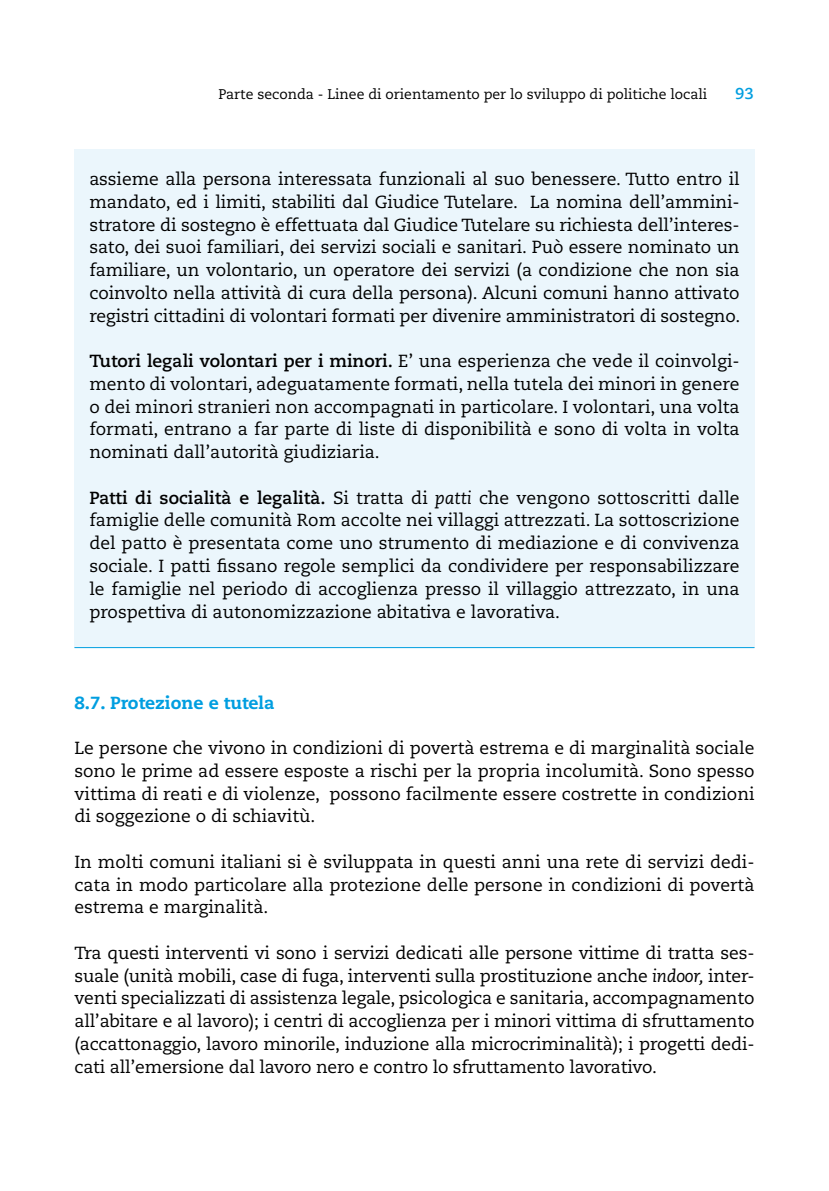
<style>
.page{position:relative;width:829px;height:1191px;background:#fff}
.page>*{position:absolute;margin:0;border:0;box-sizing:border-box;transform-origin:0 0}
.t1{font:17.5px/22.8px "Caecilia LT Std";color:#000;text-align:justify}
.t2{font:800 17.5px "Caecilia LT Std";color:#009ee0}
.t3{font:700 15.75px "Caecilia LT Std";color:#009ee0}
.t4{font:14px "Caecilia LT Std";color:#000}
.s1{font-weight:700}
.s2{font-style:italic}
</style>
<div class="page">
<div style="left:74px;top:149px;width:680px;height:498px;background:#ebf6fc"></div>
<hr style="left:74px;top:647px;width:680px;height:1px;background:#009ee0">
<p class="t4" style="left:218px;top:86px;width:490px">Parte seconda - Linee di orientamento per lo sviluppo di politiche locali</p>
<p class="t3" style="left:735px;top:85px;width:20px">93</p>
<p class="t1" style="left:89px;top:168px;width:652px">assieme alla persona interessata funzionali al suo benessere. Tutto entro il mandato, ed i limiti, stabiliti dal Giudice Tutelare. La nomina dell’ammini&shy;stratore di sostegno è effettuata dal Giudice Tutelare su richiesta dell’interes&shy;sato, dei suoi familiari, dei servizi sociali e sanitari. Può essere nominato un familiare, un volontario, un operatore dei servizi (a condizione che non sia coinvolto nella attività di cura della persona). Alcuni comuni hanno attivato registri cittadini di volontari formati per divenire amministratori di sostegno.</p>
<p class="t1" style="left:89px;top:350px;width:651px"><span class="s1">Tutori legali volontari per i minori.</span> E’ una esperienza che vede il coinvolgi&shy;mento di volontari, adeguatamente formati, nella tutela dei minori in genere o dei minori stranieri non accompagnati in particolare. I volontari, una volta formati, entrano a far parte di liste di disponibilità e sono di volta in volta nominati dall’autorità giudiziaria.</p>
<p class="t1" style="left:89px;top:486px;width:651px"><span class="s1">Patti di socialità e legalità.</span> Si tratta di <span class="s2">patti</span> che vengono sottoscritti dalle famiglie delle comunità Rom accolte nei villaggi attrezzati. La sottoscrizione del patto è presentata come uno strumento di mediazione e di convivenza sociale. I patti fissano regole semplici da condividere per responsabilizzare le famiglie nel periodo di accoglienza presso il villaggio attrezzato, in una prospettiva di autonomizzazione abitativa e lavorativa.</p>
<p class="t2" style="left:74px;top:691px;width:201px">8.7. Protezione e tutela</p>
<p class="t1" style="left:74px;top:737px;width:681px">Le persone che vivono in condizioni di povertà estrema e di marginalità sociale sono le prime ad essere esposte a rischi per la propria incolumità. Sono spesso vittima di reati e di violenze, possono facilmente essere costrette in condizioni di soggezione o di schiavitù.</p>
<p class="t1" style="left:74px;top:850px;width:681px">In molti comuni italiani si è sviluppata in questi anni una rete di servizi dedi&shy;cata in modo particolare alla protezione delle persone in condizioni di povertà estrema e marginalità.</p>
<p class="t1" style="left:74px;top:941px;width:681px">Tra questi interventi vi sono i servizi dedicati alle persone vittime di tratta ses&shy;suale (unità mobili, case di fuga, interventi sulla prostituzione anche <span class="s2">indoor,</span> inter&shy;venti specializzati di assistenza legale, psicologica e sanitaria, accompagnamento all’abitare e al lavoro); i centri di accoglienza per i minori vittima di sfruttamento (accattonaggio, lavoro minorile, induzione alla microcriminalità); i progetti dedi&shy;cati all’emersione dal lavoro nero e contro lo sfruttamento lavorativo.</p>
</div>
